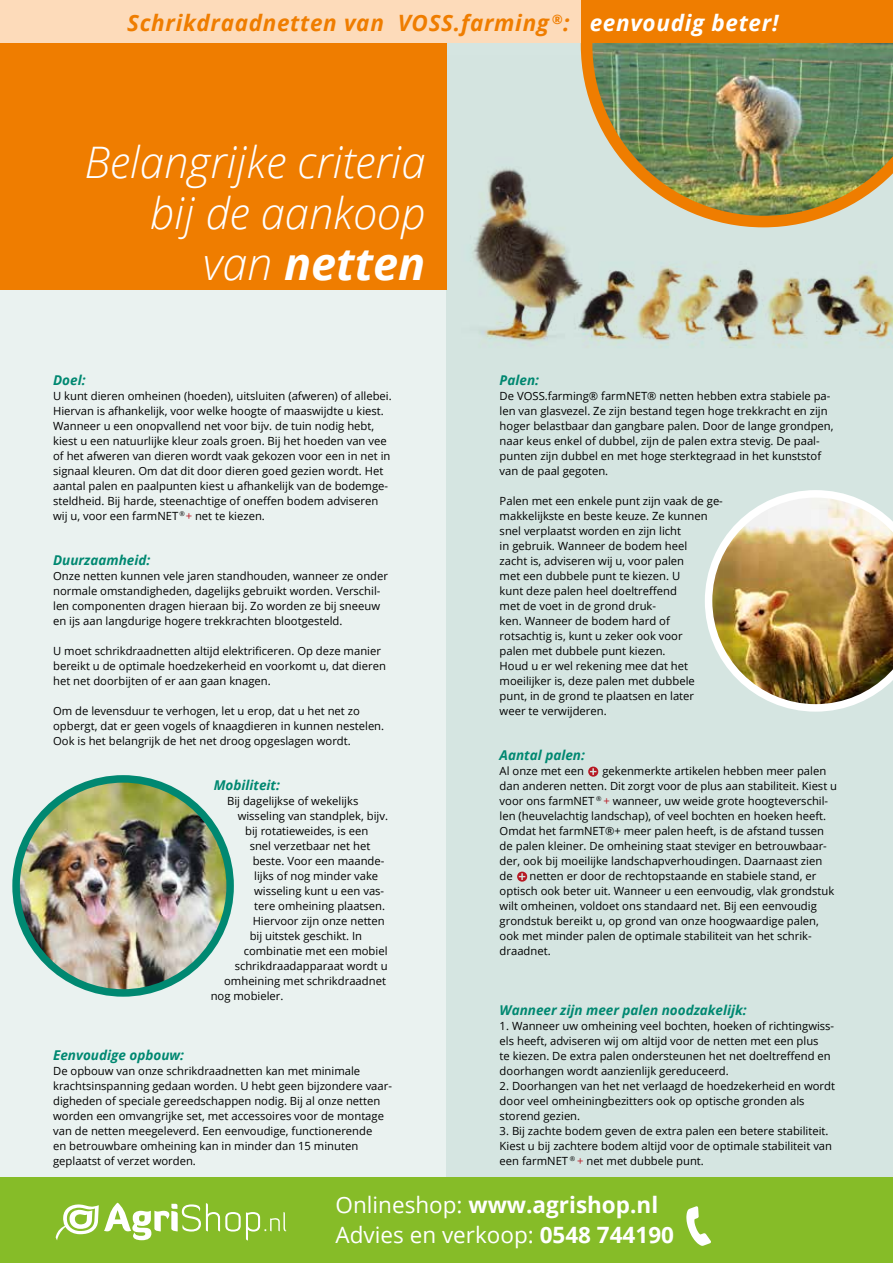
<style>
.page{position:relative;width:893px;height:1263px;background:#fff}
.page>*{position:absolute;margin:0;border:0;box-sizing:border-box;transform-origin:0 0}
.t1{font:italic 700 45px "Open Sans";color:#fff}
.t2{font:italic 300 43.5px/51px "Open Sans";color:#fff;text-align:right}
.t3{font:22.5px/30px "Open Sans";color:#fff}
.t4{font:italic 700 22.5px "Open Sans";letter-spacing:.03em;color:#ef7d00}
.t5{font:700 22.5px/30px "Open Sans";color:#fff}
.t6{font:italic 700 13.5px "Open Sans";color:#008871}
.t7{font:11.25px/15px "Open Sans";color:#000}
.s1{color:#fff}
.s2{font-weight:300}
.s3{color:#b71923}
.s4{font-weight:400}
.s5{font-weight:700}
</style>
<div class="page">
<div style="left:0;top:0;width:893px;height:1186px;background:#eaf2f0"></div>
<div style="left:446px;top:0;width:447px;height:1195px;background:#d5e5e1"></div>
<div style="left:0;top:0;width:446px;height:289px;background:#ef7d00"></div>
<svg style="left:588px;top:766px;width:10px;height:11px"></svg>
<svg style="left:517px;top:871px;width:10px;height:11px"></svg>
<img style="left:446px;top:56px;width:447px;height:292px">
<img style="left:581px;top:43px;width:312px;height:184px">
<img style="left:16px;top:779px;width:214px;height:214px;border-radius:107px">
<div style="left:12px;top:775px;width:222px;height:222px;border:8px solid #008871;border-radius:50%"></div>
<img style="left:705px;top:490px;width:188px;height:222px">
<div style="left:0;top:0;width:893px;height:43px;background:#fddbba"></div>
<div style="left:581px;top:0;width:312px;height:43px;background:#ef7d00"></div>
<div style="left:0;top:1178px;width:893px;height:85px;background:#86bc28"></div>
<svg style="left:686px;top:1206px;width:25px;height:40px"></svg>
<svg style="left:56px;top:1202px;width:231px;height:39px"></svg>
<h3 class="t4" style="left:127px;top:7px;width:653px">Schrikdraadnetten van VOSS.farming <sup>®</sup>: <span class="s1">eenvoudig beter!</span></h3>
<h2 class="t2" style="left:85px;top:135px;width:342px">Belangrijke criteria bij de aankoop</h2>
<h1 class="t1" style="left:203px;top:232px;width:224px"><span class="s2">van</span> netten</h1>
<p class="t6" style="left:53px;top:371px;width:34px">Doel:</p>
<p class="t7" style="left:53px;top:388px;width:340px">U kunt dieren omheinen (hoeden), uitsluiten (afweren) of allebei.<br>Hiervan is afhankelijk, voor welke hoogte of maaswijdte u kiest.<br>Wanneer u een onopvallend net voor bijv. de tuin nodig hebt, kiest u een natuurlijke kleur zoals groen. Bij het hoeden van vee of het afweren van dieren wordt vaak gekozen voor een in net in signaal kleuren. Om dat dit door dieren goed gezien wordt. Het aantal palen en paalpunten kiest u afhankelijk van de bodemge&shy;steldheid. Bij harde, steenachtige of oneffen bodem adviseren wij u, voor een farmNET <sup>®</sup> <span class="s3">+</span> net te kiezen.</p>
<p class="t6" style="left:53px;top:551px;width:99px">Duurzaamheid:</p>
<p class="t7" style="left:53px;top:568px;width:336px">Onze netten kunnen vele jaren standhouden, wanneer ze onder normale omstandigheden, dagelijks gebruikt worden. Verschil&shy;len componenten dragen hieraan bij. Zo worden ze bij sneeuw en ijs aan langdurige hogere trekkrachten blootgesteld.</p>
<p class="t7" style="left:53px;top:643px;width:334px">U moet schrikdraadnetten altijd elektrificeren. Op deze manier bereikt u de optimale hoedzekerheid en voorkomt u, dat dieren het net doorbijten of er aan gaan knagen.</p>
<p class="t7" style="left:53px;top:703px;width:333px">Om de levensduur te verhogen, let u erop, dat u het net zo opbergt, dat er geen vogels of knaagdieren in kunnen nestelen.<br>Ook is het belangrijk de het net droog opgeslagen wordt.</p>
<p class="t6" style="left:214px;top:776px;width:68px">Mobiliteit:</p>
<p class="t7" style="left:227px;top:793px;width:133px">Bij dagelijkse of wekelijks</p>
<p class="t7" style="left:238px;top:808px;width:152px">wisseling van standplek, bijv.</p>
<p class="t7" style="left:245px;top:823px;width:125px">bij rotatieweides, is een</p>
<p class="t7" style="left:250px;top:838px;width:122px">snel verzetbaar net het</p>
<p class="t7" style="left:253px;top:853px;width:133px">beste. Voor een maande-</p>
<p class="t7" style="left:254px;top:868px;width:126px">lijks of nog minder vake</p>
<p class="t7" style="left:254px;top:883px;width:132px">wisseling kunt u een vas-</p>
<p class="t7" style="left:254px;top:898px;width:132px">tere omheining plaatsen.</p>
<p class="t7" style="left:253px;top:913px;width:134px">Hiervoor zijn onze netten</p>
<p class="t7" style="left:250px;top:928px;width:114px">bij uitstek geschikt. In</p>
<p class="t7" style="left:244px;top:943px;width:145px">combinatie met een mobiel</p>
<p class="t7" style="left:235px;top:958px;width:154px">schrikdraadapparaat wordt u</p>
<p class="t7" style="left:224px;top:973px;width:163px">omheining met schrikdraadnet</p>
<p class="t7" style="left:211px;top:988px;width:74px">nog mobieler.</p>
<p class="t6" style="left:500px;top:371px;width:41px">Palen:</p>
<p class="t7" style="left:500px;top:388px;width:335px">De VOSS.farming® farmNET® netten hebben extra stabiele pa&shy;len van glasvezel. Ze zijn bestand tegen hoge trekkracht en zijn hoger belastbaar dan gangbare palen. Door de lange grondpen, naar keus enkel of dubbel, zijn de palen extra stevig. De paal&shy;punten zijn dubbel en met hoge sterktegraad in het kunststof van de paal gegoten.</p>
<p class="t7" style="left:500px;top:493px;width:225px">Palen met een enkele punt zijn vaak de ge&shy;makkelijkste en beste keuze. Ze kunnen snel verplaatst worden en zijn licht<br>in gebruik. Wanneer de bodem heel<br>zacht is, adviseren wij u, voor palen<br>met een dubbele punt te kiezen. U<br>kunt deze palen heel doeltreffend<br>met de voet in de grond druk-<br>ken. Wanneer de bodem hard of rotsachtig is, kunt u zeker ook voor<br>palen met dubbele punt kiezen.<br>Houd u er wel rekening mee dat het moeilijker is, deze palen met dubbele punt, in de grond te plaatsen en later weer te verwijderen.</p>
<p class="t6" style="left:500px;top:746px;width:87px">Aantal palen:</p>
<p class="t7" style="left:500px;top:763px;width:86px">Al onze met een</p>
<p class="t7" style="left:500px;top:763px;width:339px;text-indent:103px">gekenmerkte artikelen hebben meer palen dan anderen netten. Dit zorgt voor de plus aan stabiliteit. Kiest u voor ons farmNET <sup>®</sup> <span class="s3">+</span> wanneer, uw weide grote hoogteverschil&shy;len (heuvelachtig landschap), of veel bochten en hoeken heeft.<br>Omdat het farmNET®+ meer palen heeft, is de afstand tussen de palen kleiner. De omheining staat steviger en betrouwbaar&shy;der, ook bij moeilijke landschapverhoudingen. Daarnaast zien de</p>
<p class="t7" style="left:500px;top:868px;width:336px;text-indent:30px">netten er door de rechtopstaande en stabiele stand, er optisch ook beter uit. Wanneer u een eenvoudig, vlak grondstuk wilt omheinen, voldoet ons standaard net. Bij een eenvoudig grondstuk bereikt u, op grond van onze hoogwaardige palen, ook met minder palen de optimale stabiliteit van het schrik&shy;draadnet.</p>
<p class="t6" style="left:500px;top:1001px;width:249px">Wanneer zijn meer palen noodzakelijk:</p>
<p class="t7" style="left:500px;top:1018px;width:336px">1. Wanneer uw omheining veel bochten, hoeken of richtingwiss&shy;els heeft, adviseren wij om altijd voor de netten met een plus<br>te kiezen. De extra palen ondersteunen het net doeltreffend en doorhangen wordt aanzienlijk gereduceerd.</p>
<p class="t7" style="left:500px;top:1078px;width:337px">2. Doorhangen van het net verlaagd de hoedzekerheid en wordt door veel omheiningbezitters ook op optische gronden als storend gezien.</p>
<p class="t7" style="left:500px;top:1123px;width:334px">3. Bij zachte bodem geven de extra palen een betere stabiliteit.<br>Kiest u bij zachtere bodem altijd voor de optimale stabiliteit van een farmNET <sup>®</sup> <span class="s3">+</span> net met dubbele punt.</p>
<h3 class="t5" style="left:334px;top:1189px;width:443px;text-indent:197px">weidezau .info<br><span class="s4">Fachberatung und Verkauf:</span> 04847 – 80680</h3>
<p class="t6" style="left:53px;top:1046px;width:132px">Eenvoudige opbouw:</p>
<p class="t7" style="left:53px;top:1063px;width:340px">De opbouw van onze schrikdraadnetten kan met minimale krachtsinspanning gedaan worden. U hebt geen bijzondere vaar&shy;digheden of speciale gereedschappen nodig. Bij al onze netten worden een omvangrijke set, met accessoires voor de montage van de netten meegeleverd. Een eenvoudige, functionerende<br>en betrouwbare omheining kan in minder dan 15 minuten geplaatst of verzet worden.</p>
<h3 class="t3" style="left:335px;top:1189px;width:340px">Onlineshop: <span class="s5">www.agrishop.nl<br></span>Advies en verkoop: <span class="s5">0548 744190</span></h3>
</div>
